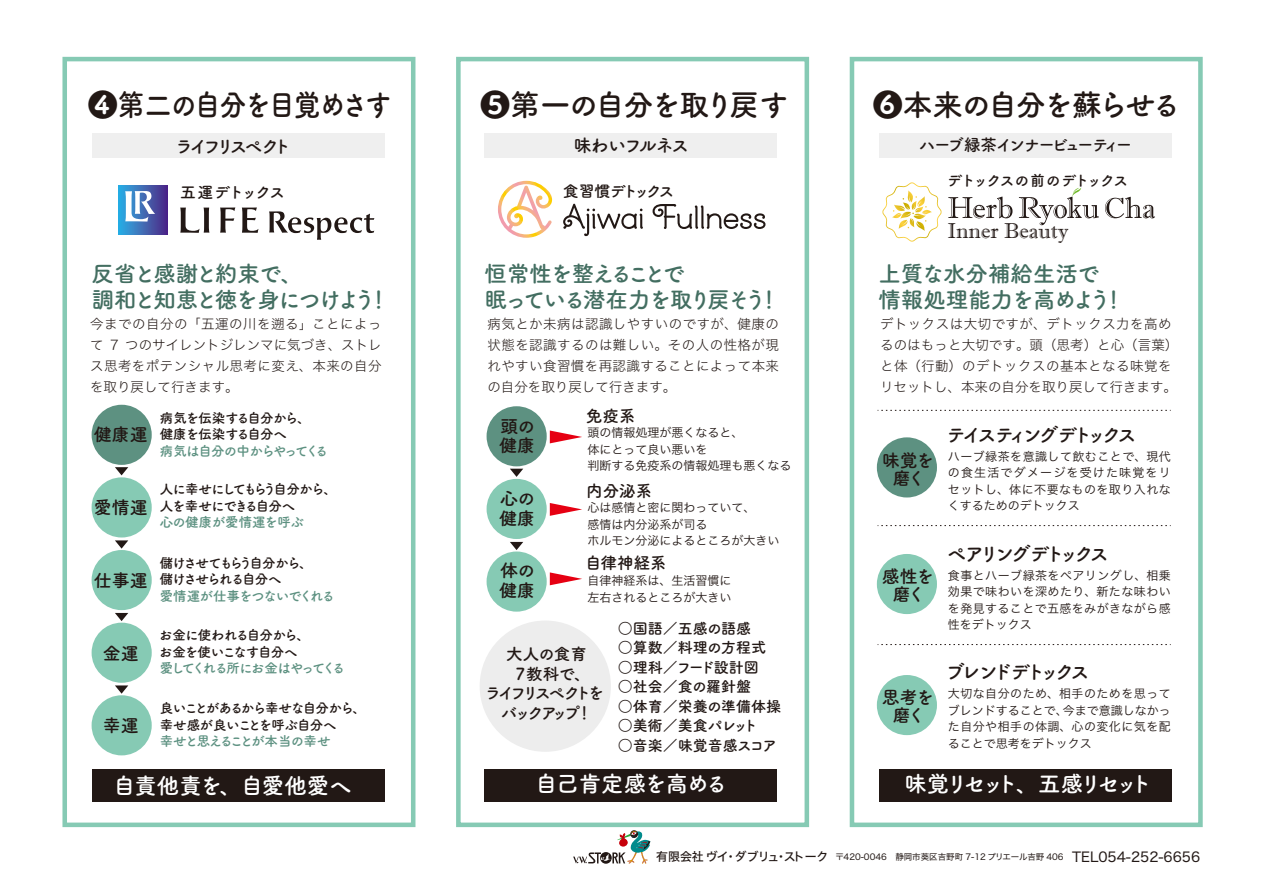
<style>
.page{position:relative;width:1263px;height:893px;background:#fff}
.page>*{position:absolute;margin:0;border:0;box-sizing:border-box;transform-origin:0 0}
.t1{font:30px "Tsuku A Rd Gothic Std B";letter-spacing:-.06em;color:#221815}
.t2{font:30px "Tsuku A Rd Gothic Std B";letter-spacing:-.08em;color:#221815}
.t3{font:22.5px/25.5px "Tsuku A Rd Gothic Std B";letter-spacing:-.11em;color:#436e61}
.t4{font:22.5px/25.5px "Tsuku A Rd Gothic Std B";letter-spacing:-.115em;color:#436e61}
.t5{font:22.5px/25.5px "Tsuku A Rd Gothic Std B";color:#436e61}
.t6{font:22.5px "Tsuku A Rd Gothic Std B";letter-spacing:-.19em;color:#fff}
.t7{font:22.5px "Tsuku A Rd Gothic Std B";letter-spacing:-.015em;color:#fff}
.t8{font:22.5px "Tsuku A Rd Gothic Std B";letter-spacing:-.06em;color:#fff}
.t9{font:21.6px "Imprint MT Shadow";color:#221815}
.t10{font:19.5px "Tsuku A Rd Gothic Std B";letter-spacing:-.21em;color:#221815}
.t11{font:18px/19.5px "Tsuku A Rd Gothic Std B";letter-spacing:-.05em;color:#221815}
.t12{font:18px "Tsuku A Rd Gothic Std B";letter-spacing:-.24em;color:#221815}
.t13{font:18px "Tsuku A Rd Gothic Std B";letter-spacing:-.07em;color:#221815}
.t14{font:16.5px "Tsuku A Rd Gothic Std B";letter-spacing:-.09em;color:#221815}
.t15{font:16.5px "Tsuku A Rd Gothic Std B";letter-spacing:-.15em;color:#221815}
.t16{font:16.5px "Tsuku A Rd Gothic Std B";letter-spacing:-.24em;color:#221815}
.t17{font:15.9px "Tsuku A Rd Gothic Std B";letter-spacing:-.2em;color:#221815}
.t18{font:15.9px "Tsuku A Rd Gothic Std B";letter-spacing:-.11em;color:#221815}
.t19{font:15.15px "Tsuku A Rd Gothic Std B";letter-spacing:-.105em;color:#221815}
.t20{font:15px "Tsuku A Rd Gothic Std B";color:#221815}
.t21{font:15px "Tsuku A Rd Gothic Std B";letter-spacing:-.035em;color:#221815}
.t22{font:15px "Tsuku A Rd Gothic Std B";letter-spacing:-.065em;color:#221815}
.t23{font:13.5px/21px "Hiragino Sans W2";letter-spacing:.03em;color:#221815;text-align:justify}
.t24{font:13.5px/16.5px "Tsuku A Rd Gothic Std B";letter-spacing:-.06em;color:#221815}
.t25{font:13.5px "Tsuku A Rd Gothic Std B";letter-spacing:-.085em;color:#5d9181}
.t26{font:13.5px/16.5px "Tsuku A Rd Gothic Std B";letter-spacing:-.1em;color:#221815}
.t27{font:13.5px/16.5px "Tsuku A Rd Gothic Std B";letter-spacing:-.125em;color:#221815}
.t28{font:13.5px/16.5px "Tsuku A Rd Gothic Std B";letter-spacing:-.04em;color:#221815}
.t29{font:13.5px "Tsuku A Rd Gothic Std B";letter-spacing:-.14em;color:#5d9181}
.t30{font:13.5px "Tsuku A Rd Gothic Std B";letter-spacing:-.035em;color:#5d9181}
.t31{font:12px/16.5px "Hiragino Sans W3";color:#221815;text-align:justify}
.t32{font:8.55px "Hiragino Sans W4";color:#221815}
.s1{font-family:"Hiragino Sans W5";font-size:11.85px}
.s2{font-size:13.65px}
</style>
<div class="page">
<div style="left:480px;top:620px;width:131px;height:132px;background:#ededed;border-radius:50%"></div>
<div style="left:92px;top:133px;width:292px;height:25px;background:#efefef"></div>
<div style="left:484px;top:133px;width:292px;height:25px;background:#efefef"></div>
<div style="left:879px;top:133px;width:292px;height:25px;background:#efefef"></div>
<div style="left:62px;top:57px;width:353px;height:770px;border:5px solid #86cab4"></div>
<div style="left:456px;top:57px;width:353px;height:770px;border:5px solid #86cab4"></div>
<div style="left:850px;top:57px;width:353px;height:770px;border:5px solid #86cab4"></div>
<div style="left:92px;top:769px;width:292px;height:32px;background:#221815"></div>
<div style="left:484px;top:769px;width:292px;height:32px;background:#221815"></div>
<div style="left:879px;top:769px;width:292px;height:32px;background:#221815"></div>
<svg style="left:882px;top:182px;width:60px;height:60px"></svg>
<svg style="left:948px;top:197px;width:64px;height:21px"></svg>
<svg style="left:1105px;top:197px;width:50px;height:21px"></svg>
<svg style="left:1019px;top:188px;width:80px;height:37px"></svg>
<svg style="left:563px;top:204px;width:80px;height:32px"></svg>
<svg style="left:652px;top:204px;width:113px;height:25px"></svg>
<svg style="left:498px;top:181px;width:54px;height:57px"></svg>
<svg style="left:180px;top:208px;width:29px;height:25px"></svg>
<svg style="left:220px;top:207px;width:15px;height:26px"></svg>
<svg style="left:242px;top:207px;width:16px;height:26px"></svg>
<svg style="left:269px;top:211px;width:105px;height:29px"></svg>
<div style="left:119px;top:185px;width:48px;height:49px;background:linear-gradient(to right,#2eafe4,#4e2b88)"></div>
<svg style="left:125px;top:191px;width:30px;height:31px"></svg>
<svg style="left:550px;top:430px;width:32px;height:13px"></svg>
<div style="left:92px;top:405px;width:60px;height:60px;background:#5d9181;border-radius:50%"></div>
<div style="left:92px;top:477px;width:60px;height:60px;background:#86cab4;border-radius:50%"></div>
<div style="left:92px;top:550px;width:60px;height:60px;background:#86cab4;border-radius:50%"></div>
<div style="left:92px;top:623px;width:60px;height:60px;background:#86cab4;border-radius:50%"></div>
<div style="left:92px;top:695px;width:60px;height:60px;background:#86cab4;border-radius:50%"></div>
<svg style="left:115px;top:467px;width:13px;height:8px"></svg>
<svg style="left:115px;top:540px;width:13px;height:9px"></svg>
<div style="left:487px;top:406px;width:60px;height:60px;background:#5d9181;border-radius:50%"></div>
<div style="left:487px;top:479px;width:60px;height:60px;background:#86cab4;border-radius:50%"></div>
<div style="left:487px;top:551px;width:60px;height:61px;background:#86cab4;border-radius:50%"></div>
<svg style="left:510px;top:469px;width:13px;height:8px"></svg>
<svg style="left:510px;top:542px;width:13px;height:8px"></svg>
<svg style="left:115px;top:613px;width:13px;height:8px"></svg>
<svg style="left:115px;top:685px;width:13px;height:9px"></svg>
<div style="left:877px;top:437px;width:60px;height:60px;background:#5d9181;border-radius:50%"></div>
<div style="left:877px;top:554px;width:60px;height:60px;background:#86cab4;border-radius:50%"></div>
<div style="left:877px;top:675px;width:60px;height:60px;background:#86cab4;border-radius:50%"></div>
<svg style="left:550px;top:503px;width:32px;height:13px"></svg>
<svg style="left:550px;top:572px;width:32px;height:13px"></svg>
<svg style="left:878px;top:525px;width:293px;height:1px"></svg>
<svg style="left:878px;top:644px;width:293px;height:1px"></svg>
<svg style="left:878px;top:410px;width:293px;height:1px"></svg>
<svg style="left:573px;top:830px;width:77px;height:34px"></svg>
<h1 class="t2" style="left:88px;top:81px;width:306px">❹第二の自分を目覚めさす</h1>
<h1 class="t1" style="left:480px;top:81px;width:310px">❺第一の自分を取り戻す</h1>
<h1 class="t1" style="left:873px;top:81px;width:310px">❻本来の自分を蘇らせる</h1>
<h3 class="t12" style="left:175px;top:133px;width:118px">ライフリスペクト</h3>
<h3 class="t13" style="left:573px;top:131px;width:118px">味わいフルネス</h3>
<h3 class="t15" style="left:919px;top:132px;width:215px">ハーブ緑茶インナービューティー</h3>
<h3 class="t18" style="left:180px;top:179px;width:107px">五運デトックス</h3>
<h3 class="t17" style="left:563px;top:179px;width:113px">食習慣デトックス</h3>
<p class="t19" style="left:947px;top:168px;width:183px">デトックスの前のデトックス</p>
<h3 class="t9" style="left:947px;top:218px;width:122px">Inner Beauty</h3>
<h2 class="t3" style="left:92px;top:259px;width:300px">反省と感謝と約束で、<br>調和と知恵と徳を身につけよう！</h2>
<h2 class="t4" style="left:485px;top:259px;width:297px">恒常性を整えることで<br>眠っている潜在力を取り戻そう！</h2>
<h2 class="t5" style="left:878px;top:259px;width:248px">上質な水分補給生活で情報処理能力を高めよう！</h2>
<p class="t23" style="left:90px;top:313px;width:293px">今までの自分の「五運の川を遡る」ことによって 7 つのサイレントジレンマに気づき、ストレス思考をポテンシャル思考に変え、本来の自分を取り戻して行きます。</p>
<p class="t23" style="left:487px;top:313px;width:293px">病気とか未病は認識しやすいのですが、健康の状態を認識するのは難しい。その人の性格が現れやすい食習慣を再認識することによって本来の自分を取り戻して行きます。</p>
<p class="t23" style="left:880px;top:313px;width:300px;text-align:left">デトックスは大切ですが、デトックス力を高めるのはもっと大切です。頭（思考）と心（言葉）と体（行動）のデトックスの基本となる味覚をリセットし、本来の自分を取り戻して行きます。</p>
<h3 class="t14" style="left:586px;top:402px;width:51px">免疫系</h3>
<p class="t28" style="left:160px;top:409px;width:152px">病気を伝染する自分から、健康を伝染する自分へ</p>
<p class="t25" style="left:160px;top:440px;width:170px">病気は自分の中からやってくる</p>
<p class="t26" style="left:160px;top:480px;width:179px">人に幸せにしてもらう自分から、人を幸せにできる自分へ</p>
<p class="t30" style="left:160px;top:512px;width:146px">心の健康が愛情運を呼ぶ</p>
<p class="t27" style="left:160px;top:553px;width:155px">儲けさせてもらう自分から、儲けさせられる自分へ</p>
<p class="t25" style="left:160px;top:585px;width:177px">愛情運が仕事をつないでくれる</p>
<p class="t24" style="left:159px;top:626px;width:153px">お金に使われる自分から、お金を使いこなす自分へ</p>
<p class="t29" style="left:160px;top:657px;width:187px">愛してくれる所にお金はやってくる</p>
<p class="t24" style="left:160px;top:699px;width:208px">良いことがあるから幸せな自分から、幸せ感が良いことを呼ぶ自分へ</p>
<p class="t25" style="left:160px;top:731px;width:172px">幸せと思えることが本当の幸せ</p>
<h3 class="t11" style="left:94px;top:424px;width:55px">健康運</h3>
<h3 class="t11" style="left:499px;top:415px;width:38px">頭の健康</h3>
<h3 class="t11" style="left:499px;top:487px;width:38px">心の健康</h3>
<h3 class="t11" style="left:499px;top:560px;width:38px">体の健康</h3>
<p class="t31" style="left:587px;top:423px;width:205px;text-align:left">頭の情報処理が悪くなると、<br>体にとって良い悪いを<br>判断する免疫系の情報処理も悪くなる</p>
<p class="t31" style="left:587px;top:499px;width:193px;text-align:left">心は感情と密に関わっていて、<br>感情は内分泌系が司る<br>ホルモン分泌によるところが大きい</p>
<p class="t31" style="left:587px;top:572px;width:145px">自律神経系は、生活習慣に左右されるところが大きい</p>
<h3 class="t14" style="left:586px;top:478px;width:67px">内分泌系</h3>
<h3 class="t11" style="left:94px;top:497px;width:55px">愛情運</h3>
<h3 class="t14" style="left:585px;top:550px;width:83px">自律神経系</h3>
<h3 class="t11" style="left:94px;top:569px;width:55px">仕事運</h3>
<p class="t20" style="left:618px;top:617px;width:135px">○国語／五感の語感</p>
<p class="t20" style="left:618px;top:636px;width:150px">○算数／料理の方程式</p>
<p class="t21" style="left:618px;top:656px;width:142px">○理科／フード設計図</p>
<p class="t20" style="left:618px;top:675px;width:135px">○社会／食の羅針盤</p>
<p class="t20" style="left:618px;top:695px;width:165px">○体育／栄養の準備体操</p>
<p class="t22" style="left:618px;top:714px;width:142px">○美術／美食パレット</p>
<p class="t20" style="left:618px;top:734px;width:161px">○音楽／味覚音感スコア</p>
<h3 class="t11" style="left:103px;top:642px;width:37px">金運</h3>
<h3 class="t14" style="left:506px;top:641px;width:82px">大人の食育</h3>
<h3 class="t14" style="left:515px;top:661px;width:77px">7教科で、</h3>
<h3 class="t16" style="left:485px;top:680px;width:121px">ライフリスペクトを</h3>
<h3 class="t14" style="left:501px;top:700px;width:93px">バックアップ！</h3>
<h3 class="t11" style="left:103px;top:714px;width:37px">幸運</h3>
<h3 class="t10" style="left:946px;top:420px;width:192px">テイスティングデトックス</h3>
<h3 class="t11" style="left:882px;top:450px;width:54px;line-height:18px;text-align:center">味覚を磨く</h3>
<p class="t31" style="left:948px;top:447px;width:224px">ハーブ緑茶を意識して飲むことで、現代の食生活でダメージを受けた味覚をリセットし、体に不要なものを取り入れなくするためのデトックス</p>
<h3 class="t10" style="left:947px;top:538px;width:164px">ペアリングデトックス</h3>
<h3 class="t11" style="left:882px;top:566px;width:54px;line-height:18px;text-align:center">感性を磨く</h3>
<p class="t31" style="left:948px;top:566px;width:224px">食事とハーブ緑茶をペアリングし、相乗効果で味わいを深めたり、新たな味わいを発見することで五感をみがきながら感性をデトックス</p>
<h3 class="t10" style="left:945px;top:657px;width:146px">ブレンドデトックス</h3>
<h3 class="t11" style="left:882px;top:687px;width:54px;line-height:18px;text-align:center">思考を磨く</h3>
<p class="t31" style="left:948px;top:685px;width:224px">大切な自分のため、相手のためを思ってブレンドすることで、今まで意識しなかった自分や相手の体調、心の変化に気を配ることで思考をデトックス</p>
<h2 class="t7" style="left:113px;top:768px;width:240px">自責他責を、自愛他愛へ</h2>
<h2 class="t8" style="left:535px;top:766px;width:194px">自己肯定感を高める</h2>
<h2 class="t6" style="left:904px;top:766px;width:250px">味覚リセット、五感リセット</h2>
<p class="t32" style="left:656px;top:849px;width:545px"><span class="s1">有限会社ヴイ・ダブリュ・ストーク</span> 〒420-0046　静岡市葵区吉野町 7-12 プリエール吉野 406　<span class="s2">TEL054-252-6656</span></p>
</div>
